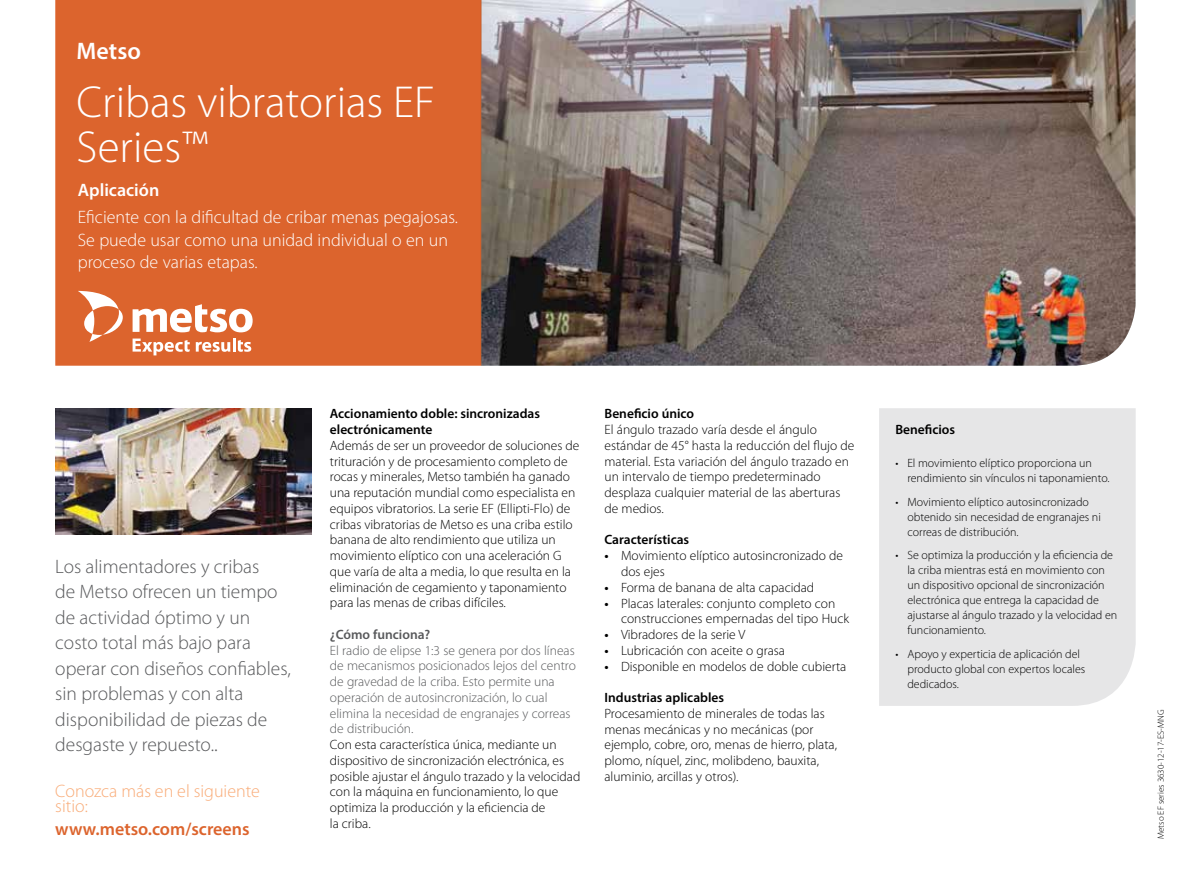
<style>
.page{position:relative;width:1191px;height:893px;background:#fff}
.page>*{position:absolute;margin:0;border:0;box-sizing:border-box;transform-origin:0 0}
.t1{font:300 45px/45px "Myriad Pro";color:#fff}
.t2{font:600 24px "Myriad Pro";color:#fff}
.t3{font:300 19.5px/25.5px "Myriad Pro";color:#58595b}
.t4{font:300 18px/22.5px "Myriad Pro";color:#fff}
.t5{font:300 18px/15px "Myriad Pro";color:#f9ab77}
.t6{font:600 18px "Myriad Pro";color:#dc642d}
.t7{font:600 18px "Myriad Pro";color:#fff}
.t8{font:300 13.5px/15.8px "Myriad Pro";color:#000}
.t9{font:300 13.5px/15.8px "Myriad Pro";color:#58595b}
.t10{font:600 13.5px/15.8px "Myriad Pro";color:#000}
.t11{font:600 13.5px "Myriad Pro";color:#58595b}
.t12{font:300 12px/15px "Myriad Pro";color:#000}
.t13{font:300 9px "Myriad Pro";color:#000}
.s1{font-size:21px}
.s2{font-weight:600}
</style>
<div class="page">
<div style="left:55px;top:0;width:425px;height:366px;background:#dc642d"></div>
<svg style="left:133px;top:304px;width:120px;height:28px"></svg>
<svg style="left:78px;top:291px;width:45px;height:51px"></svg>
<svg style="left:133px;top:339px;width:57px;height:16px"></svg>
<svg style="left:196px;top:339px;width:55px;height:13px"></svg>
<div style="left:879px;top:408px;width:256px;height:298px;background:#e6e6e7"></div>
<img style="left:481px;top:0;width:654px;height:366px">
<img style="left:55px;top:408px;width:257px;height:127px">
<h2 class="t2" style="left:77px;top:36px;width:66px">Metso</h2>
<h1 class="t1" style="left:77px;top:80px;width:360px">Cribas vibratorias EF<br>Series™</h1>
<h3 class="t7" style="left:78px;top:179px;width:83px">Aplicación</h3>
<h3 class="t4" style="left:78px;top:206px;width:382px">Eficiente con la dificultad de cribar menas pegajosas.<br>Se puede usar como una unidad individual o en un proceso de varias etapas.</h3>
<h3 class="t3" style="left:55px;top:554px;width:237px">Los alimentadores y cribas<br>de Metso ofrecen un tiempo de actividad óptimo y un costo total más bajo para operar con diseños confiables, sin problemas y con alta disponibilidad de piezas de desgaste y repuesto.<span class="s1">.</span></h3>
<h3 class="t5" style="left:55px;top:784px;width:206px">Conozca más en el siguiente sitio:</h3>
<h3 class="t6" style="left:55px;top:818px;width:196px">www.metso.com/screens</h3>
<p class="t10" style="left:330px;top:406px;width:212px">Accionamiento doble: sincronizadas electrónicamente</p>
<p class="t8" style="left:330px;top:438px;width:251px">Además de ser un proveedor de soluciones de trituración y de procesamiento completo de rocas y minerales, Metso también ha ganado una reputación mundial como especialista en equipos vibratorios. La serie EF (Ellipti-Flo) de cribas vibratorias de Metso es una criba estilo banana de alto rendimiento que utiliza un movimiento elíptico con una aceleración G que varía de alta a media, lo que resulta en la eliminación de cegamiento y taponamiento para las menas de cribas difíciles.</p>
<p class="t11" style="left:330px;top:626px;width:102px">¿Cómo funciona?</p>
<p class="t9" style="left:330px;top:642px;width:247px">El radio de elipse 1:3 se genera por dos líneas de mecanismos posicionados lejos del centro de gravedad de la criba. Esto permite una operación de autosincronización, lo cual elimina la necesidad de engranajes y correas de distribución.</p>
<p class="t8" style="left:330px;top:737px;width:252px">Con esta característica única, mediante un dispositivo de sincronización electrónica, es posible ajustar el ángulo trazado y la velocidad con la máquina en funcionamiento, lo que optimiza la producción y la eficiencia de<br>la criba.</p>
<p class="t10" style="left:604px;top:406px;width:91px">Beneficio único</p>
<p class="t8" style="left:604px;top:422px;width:251px">El ángulo trazado varía desde el ángulo estándar de 45° hasta la reducción del flujo de material. Esta variación del ángulo trazado en un intervalo de tiempo predeterminado desplaza cualquier material de las aberturas de medios.</p>
<p class="t10" style="left:604px;top:532px;width:86px">Características</p>
<p class="t8" style="left:621px;top:548px;width:223px;text-indent:-16px"><span class="s2">•</span> Movimiento elíptico autosincronizado de dos ejes</p>
<p class="t8" style="left:604px;top:580px;width:211px"><span class="s2">•</span> Forma de banana de alta capacidad</p>
<p class="t8" style="left:621px;top:595px;width:230px;text-indent:-16px"><span class="s2">•</span> Placas laterales: conjunto completo con construcciones empernadas del tipo Huck</p>
<p class="t8" style="left:604px;top:627px;width:142px"><span class="s2">•</span> Vibradores de la serie V</p>
<p class="t8" style="left:604px;top:643px;width:182px"><span class="s2">•</span> Lubricación con aceite o grasa</p>
<p class="t8" style="left:604px;top:658px;width:243px"><span class="s2">•</span> Disponible en modelos de doble cubierta</p>
<p class="t10" style="left:604px;top:689px;width:121px">Industrias aplicables</p>
<p class="t8" style="left:604px;top:706px;width:234px">Procesamiento de minerales de todas las menas mecánicas y no mecánicas (por ejemplo, cobre, oro, menas de hierro, plata, plomo, níquel, zinc, molibdeno, bauxita, aluminio, arcillas y otros).</p>
<p class="t10" style="left:895px;top:422px;width:61px">Beneficios</p>
<p class="t12" style="left:907px;top:456px;width:204px;text-indent:-12px">• El movimiento elíptico proporciona un rendimiento sin vínculos ni taponamiento.</p>
<p class="t12" style="left:907px;top:494px;width:195px;text-indent:-12px">• Movimiento elíptico autosincronizado obtenido sin necesidad de engranajes ni correas de distribución.</p>
<p class="t12" style="left:907px;top:548px;width:211px;text-indent:-12px">• Se optimiza la producción y la eficiencia de la criba mientras está en movimiento con un dispositivo opcional de sincronización electrónica que entrega la capacidad de ajustarse al ángulo trazado y la velocidad en funcionamiento.</p>
<p class="t12" style="left:907px;top:646px;width:179px;text-indent:-12px">• Apoyo y experticia de aplicación del producto global con expertos locales dedicados.</p>
<p class="t13" style="left:1156px;top:839px;width:131px;rotate:-90deg">Metso EF series 3630-12-17-ES-MNG</p>
</div>
